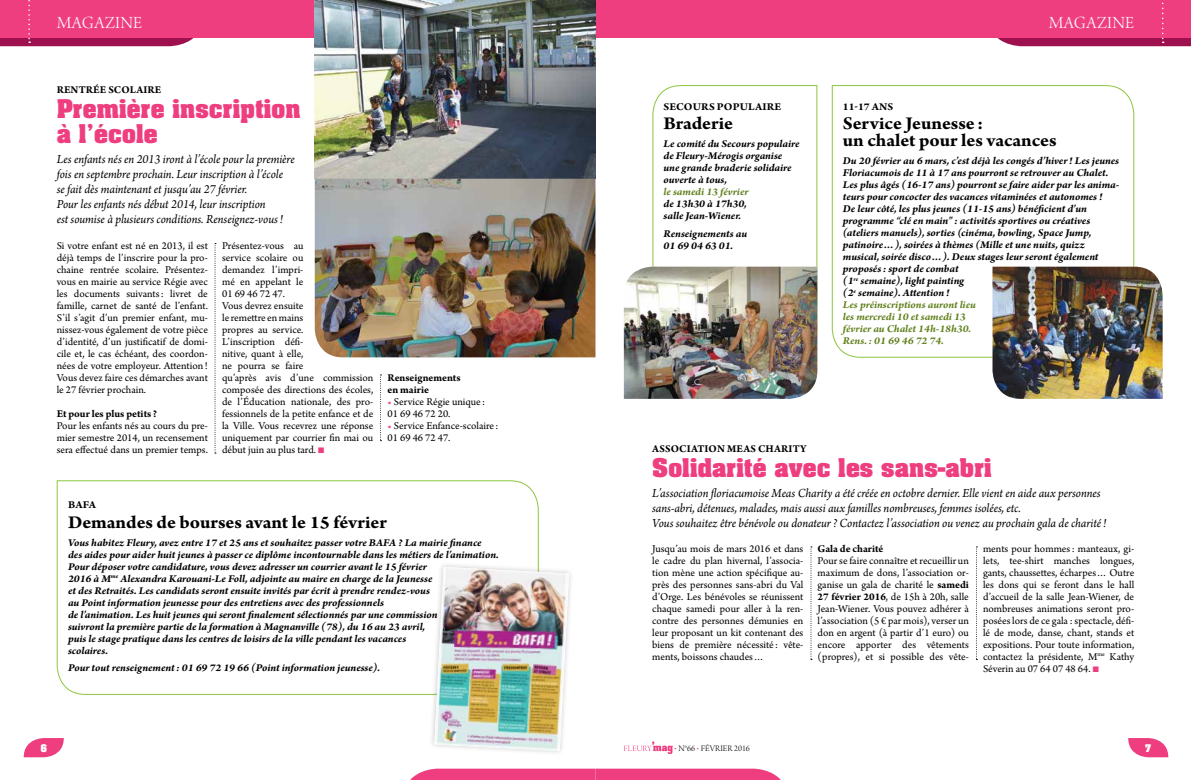
<style>
.page{position:relative;width:1191px;height:780px;background:#fff}
.page>*{position:absolute;margin:0;border:0;box-sizing:border-box;transform-origin:0 0}
.t1{font:700 22px/25px "Aachen Std";letter-spacing:.005em;color:#ee3e80}
.t2{font:700 19px/17px "Arno Pro";color:#000;scale:1.05 1}
.t3{font:18px "Arno Pro Light Display";letter-spacing:.025em;color:#fff}
.t4{font:italic 13px/15px "Arno Pro";letter-spacing:-.005em;color:#000;scale:.96 1}
.t5{font:11px/12px "Arno Pro";color:#000;text-align:justify}
.t6{font:italic 700 11px/12px "Arno Pro";letter-spacing:-.005em;color:#000;scale:1.05 1}
.t7{font:700 11px/12px "Arno Pro";letter-spacing:.01em;color:#000}
.t8{font:700 11px "Arno Pro";letter-spacing:.01em;color:#000;scale:1.05 1}
.t9{font:italic 700 11px "Arno Pro";color:#63821f;scale:1.05 1}
.t10{font:9px "Arno Pro Light Display";color:#000}
.t11{font:700 9px "Aachen Std";color:#fff}
.s1{color:#ee3e80}
.s2{color:#63821f}
.s3{font-weight:700}
</style>
<div class="page">
<svg style="left:56px;top:480px;width:483px;height:215px"></svg>
<div style="left:0;top:0;width:1191px;height:38px;background:#ee3e80"></div>
<svg style="left:997px;top:2px;width:194px;height:44px"></svg>
<svg style="left:0;top:0;width:194px;height:46px"></svg>
<svg style="left:624px;top:741px;width:48px;height:13px"></svg>
<svg style="left:24px;top:738px;width:40px;height:19px"></svg>
<svg style="left:410px;top:768px;width:371px;height:12px;background:#ef518c"></svg>
<img style="left:315px;top:0;width:280px;height:357px">
<div style="left:429px;top:561px;width:145px;height:195px;background:#000;opacity:.2"></div>
<img style="left:434px;top:567px;width:135px;height:184px">
<svg style="left:215px;top:243px;width:1px;height:211px"></svg>
<svg style="left:380px;top:374px;width:1px;height:67px"></svg>
<svg style="left:652px;top:85px;width:166px;height:273px"></svg>
<svg style="left:831px;top:85px;width:303px;height:273px"></svg>
<img style="left:992px;top:266px;width:170px;height:133px">
<img style="left:624px;top:266px;width:193px;height:133px">
<svg style="left:1128px;top:738px;width:40px;height:19px"></svg>
<svg style="left:810px;top:546px;width:2px;height:114px"></svg>
<svg style="left:976px;top:546px;width:1px;height:114px"></svg>
<h3 class="t3" style="left:57px;top:13px;width:13px">MAGAZ</h3>
<h3 class="t3" style="left:115px;top:13px;width:28px">INE</h3>
<p class="t7" style="left:57px;top:84px;width:106px">Rentrée scolaire</p>
<h1 class="t1" style="left:57px;top:96px;width:245px">Première inscription à l’école</h1>
<p class="t4" style="left:57px;top:152px;width:250px">Les enfants nés en 2013 iront à l’école pour la première fois en septembre prochain. Leur inscription à l’école<br>se fait dès maintenant et jusqu’au 27 février.<br>Pour les enfants nés début 2014, leur inscription<br>est soumise à plusieurs conditions. Renseignez-vous!</p>
<p class="t5" style="left:57px;top:240px;width:153px">Si votre enfant est né en 2013, il est déjà temps de l’inscrire pour la pro&shy;chaine rentrée scolaire. Présentez&shy;vous en mairie au service Régie avec les documents suivants: livret de famille, carnet de santé de l’enfant.<br>S’il s’agit d’un premier enfant, mu&shy;nissez-vous également de votre pièce d’identité, d’un justificatif de domi&shy;cile et, le cas échéant, des coordon&shy;nées de votre employeur. Attention!<br>Vous devez faire ces démarches avant le 27 février prochain.</p>
<p class="t7" style="left:57px;top:408px;width:102px">Et pour les plus petits?</p>
<p class="t5" style="left:57px;top:420px;width:153px">Pour les enfants nés au cours du pre&shy;mier semestre 2014, un recensement sera effectué dans un premier temps.</p>
<p class="t5" style="left:222px;top:240px;width:153px;text-align:left">Présentez-vous au<br>service scolaire ou<br>demandez l’impri-<br>mé en appelant le<br>01 69 46 72 47.<br>Vous devrez ensuite<br>le remettre en mains<br>propres au service.<br>L’inscription défi-<br>nitive, quant à elle,<br>ne pourra se faire<br>qu’après avis d’une commission composée des directions des écoles, de l’éducation nationale, des pro&shy;fessionnels de la petite enfance et de la Ville. Vous recevrez une réponse uniquement par courrier fin mai ou début juin au plus tard. <span class="s1">■</span></p>
<p class="t7" style="left:387px;top:372px;width:75px">Renseignements en mairie</p>
<p class="t5" style="left:387px;top:396px;width:99px"><span class="s1">•</span> Service Régie unique :<br>01 69 46 72 20.</p>
<p class="t5" style="left:387px;top:420px;width:112px"><span class="s1">•</span> Service Enfance-scolaire :<br>01 69 46 72 47.</p>
<p class="t8" style="left:68px;top:498px;width:28px">BAFA</p>
<h2 class="t2" style="left:68px;top:514px;width:305px">Demandes de bourses avant le 15 février</h2>
<p class="t6" style="left:68px;top:537px;width:412px">Vous habitez Fleury, avez entre 17 et 25 ans et souhaitez passer votre BAFA ? La mairie finance<br>des aides pour aider huit jeunes à passer ce diplôme incontournable dans les métiers de l’animation.<br>Pour déposer votre candidature, vous devez adresser un courrier avant le 15 février<br>2016 à M<sup>me</sup> Alexandra Karouani-Le Foll, adjointe au maire en charge de la Jeunesse<br>et des Retraités. Les candidats seront ensuite invités par écrit à prendre rendez-vous<br>au Point information jeunesse pour des entretiens avec des professionnels<br>de l’animation. Les huit jeunes qui seront finalement sélectionnés par une commission<br>suivront la première partie de la formation à Magnanville (78), du 16 au 23 avril,<br>puis le stage pratique dans les centres de loisirs de la ville pendant les vacances<br>scolaires.</p>
<p class="t6" style="left:68px;top:662px;width:298px">Pour tout renseignement: 01 69 72 19 66 (Point information jeunesse).</p>
<p class="t11" style="left:41px;top:741px;width:8px">6</p>
<p class="t8" style="left:663px;top:100px;width:113px">Secours populaire</p>
<h2 class="t2" style="left:663px;top:116px;width:68px">Braderie</h2>
<p class="t6" style="left:663px;top:138px;width:131px">Le comité du Secours populaire de Fleury-Mérogis organise une grande braderie solidaire ouverte à tous,</p>
<p class="t9" style="left:663px;top:185px;width:82px">le samedi 13 février</p>
<p class="t6" style="left:663px;top:198px;width:81px">de 13h30 à 17h30, salle Jean-Wiener.</p>
<p class="t6" style="left:663px;top:228px;width:81px">Renseignements au<br>01 69 04 63 01.</p>
<h3 class="t3" style="left:1048px;top:13px;width:28px">MAGAZ</h3>
<h3 class="t3" style="left:1107px;top:13px;width:28px">INE</h3>
<p class="t8" style="left:843px;top:100px;width:50px">11-17 ans</p>
<h2 class="t2" style="left:843px;top:116px;width:205px">Service Jeunesse :<br>un chalet pour les vacances</h2>
<p class="t6" style="left:843px;top:155px;width:265px">Du 20 février au 6 mars, c’est déjà les congés d’hiver! Les jeunes Floriacumois de 11 à 17 ans pourront se retrouver au Chalet.<br>Les plus âgés (16-17 ans) pourront se faire aider par les anima&shy;teurs pour concocter des vacances vitaminées et autonomes!<br>De leur côté, les plus jeunes (11-15 ans) bénéficient d’un programme “clé en main”: activités sportives ou créatives (ateliers manuels), sorties (cinéma, bowling, Space Jump, patinoire…), soirées à thèmes (Mille et une nuits, quizz musical, soirée disco…). Deux stages leur seront également proposés: sport de combat<br>(1<sup>re</sup> semaine), light painting<br>(2<sup>e</sup> semaine). Attention!<br><span class="s2">Les préinscriptions auront lieu<br>les mercredi 10 et samedi 13<br>février au Chalet 14h-18h30.<br>Rens.: 01 69 46 72 74.</span></p>
<p class="t7" style="left:652px;top:443px;width:156px">Association Meas Charity</p>
<h1 class="t1" style="left:652px;top:455px;width:341px">Solidarité avec les sans-abri</h1>
<p class="t4" style="left:652px;top:486px;width:474px">L’association floriacumoise Meas Charity a été créée en octobre dernier. Elle vient en aide aux personnes sans-abri, détenues, malades, mais aussi aux familles nombreuses, femmes isolées, etc.<br>Vous souhaitez être bénévole ou donateur? Contactez l’association ou venez au prochain gala de charité!</p>
<p class="t5" style="left:652px;top:543px;width:153px">Jusqu’au mois de mars 2016 et dans le cadre du plan hivernal, l’associa&shy;tion mène une action spécifique au&shy;près des personnes sans-abri du Val d’Orge. Les bénévoles se réunissent chaque samedi pour aller à la ren&shy;contre des personnes démunies en leur proposant un kit contenant des biens de première nécessité : vête&shy;ments, boissons chaudes…</p>
<p class="t7" style="left:817px;top:543px;width:67px">Gala de charité</p>
<p class="t5" style="left:817px;top:555px;width:153px">Pour se faire connaître et recueillir un maximum de dons, l’association or&shy;ganise un gala de charité le <span class="s3">samedi 27 février 2016</span>, de 15h à 20h, salle Jean-Wiener. Vous pouvez adhérer à l’association (5 € par mois), verser un don en argent (à partir d’1 euro) ou encore apporter des vêtements (propres), et si possible des vête-</p>
<p class="t5" style="left:983px;top:543px;width:153px">ments pour hommes: manteaux, gi&shy;lets, tee-shirt manches longues, gants, chaussettes, écharpes… Outre les dons qui se feront dans le hall d’accueil de la salle Jean-Wiener, de nombreuses animations seront pro&shy;posées lors de ce gala : spectacle, défi&shy;lé de mode, danse, chant, stands et expositions. Pour toute information, contactez la présidente, M<sup>me</sup> Kathy Séverin au 07 64 07 48 64. <span class="s1">■</span></p>
<p class="t10" style="left:674px;top:743px;width:77px"><span class="s1">•</span> N°66 <span class="s1">•</span> FÉVRIER 2016</p>
<p class="t11" style="left:1145px;top:741px;width:7px">7</p>
</div>
